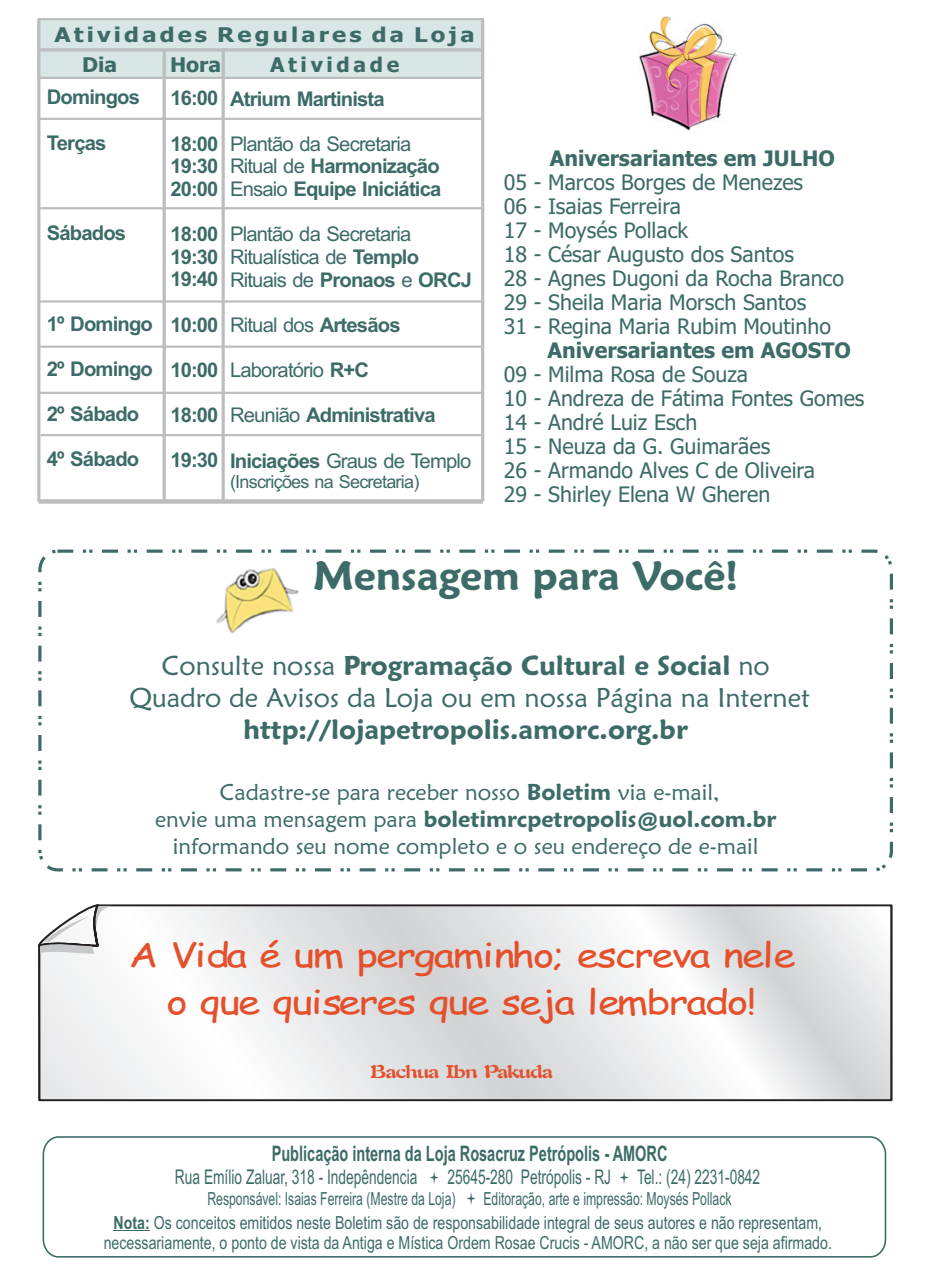
<style>
.page{position:relative;width:925px;height:1276px;background:#fff}
.page>*{position:absolute;margin:0;border:0;box-sizing:border-box;transform-origin:0 0}
.t1{font:700 40.5px "Maiandra GD";color:#3c6b68}
.t2{font:33.52px/46.8px "Comic Sans MS";letter-spacing:-.045em;color:#e4502b;text-align:center;scale:1.21 1}
.t3{font:27px/32.4px "Maiandra GD";color:#3c6b68;text-align:center}
.t4{font:700 27px "Maiandra GD";color:#3c6b68}
.t5{font:22.5px/27px "Maiandra GD";color:#3c6b68;text-align:center}
.t6{font:21.38px/24.1px "Tahoma";color:#3c6b68}
.t7{font:700 21.38px "Arial";color:#3c6b68;scale:.68 1}
.t8{font:700 21.38px "Tahoma";color:#3c6b68}
.t9{font:20.25px/22.7px "Arial";letter-spacing:-.04em;color:#3c6b68}
.t10{font:700 20.25px/22.7px "Arial";letter-spacing:-.04em;color:#3c6b68;text-align:justify}
.t11{font:20.25px "Arial";color:#3c6b68;scale:.68 1}
.t12{font:700 20.25px/29.5px "Tahoma";letter-spacing:.135em;color:#3c6b68;scale:1.17 1}
.t13{font:700 20.25px "Tahoma";letter-spacing:.17em;color:#3c6b68;scale:1.04 1}
.t14{font:700 20.25px "Tahoma";letter-spacing:.135em;color:#3c6b68;scale:1.04 1}
.t15{font:italic 700 18.68px "Freeform 721 BT";letter-spacing:-.045em;color:#e4502b;scale:1.21 1}
.t16{font:18px/23.8px "Arial";color:#3c6b68;scale:.68 1}
.t17{font:18px "Arial";color:#3c6b68;scale:.79 1}
.t18{font:18px "Arial";letter-spacing:-.04em;color:#3c6b68}
.s1{font-weight:700}
.s2{font-weight:400}
</style>
<div class="page">
<img style="left:216px;top:567px;width:83px;height:67px">
<svg style="left:42px;top:1136px;width:845px;height:122px"></svg>
<svg style="left:37px;top:18px;width:448px;height:62px;background:#d6e3e3"></svg>
<hr style="left:37px;top:19px;width:3px;height:482px;background:#bcbdc0">
<hr style="left:163px;top:49px;width:3px;height:452px;background:#bcbdc0">
<hr style="left:222px;top:48px;width:3px;height:453px;background:#bcbdc0">
<svg style="left:40px;top:48px;width:441px;height:4px;background:#c1c4c7"></svg>
<hr style="left:39px;top:207px;width:444px;height:2px;background:#bcbdc0">
<hr style="left:39px;top:392px;width:444px;height:2px;background:#bcbdc0">
<hr style="left:40px;top:300px;width:443px;height:3px;background:#bcbdc0">
<hr style="left:38px;top:118px;width:445px;height:2px;background:#bcbdc0">
<hr style="left:40px;top:345px;width:443px;height:3px;background:#bcbdc0">
<div style="left:39px;top:499px;width:444px;height:5px;background:#bcbdc0"></div>
<hr style="left:481px;top:19px;width:3px;height:482px;background:#bcbdc0">
<hr style="left:41px;top:434px;width:442px;height:2px;background:#bcbdc0">
<img style="left:639px;top:17px;width:97px;height:113px">
<div style="left:38px;top:549px;width:855px;height:322px;border:3px dashed #3c6b68;border-radius:18px"></div>
<svg style="left:38px;top:904px;width:855px;height:198px"></svg>
<svg style="left:40px;top:906px;width:74px;height:48px"></svg>
<svg style="left:430px;top:1171px;width:9px;height:13px"></svg>
<svg style="left:467px;top:1191px;width:9px;height:14px"></svg>
<svg style="left:620px;top:1171px;width:9px;height:13px"></svg>
<p class="t12" style="left:82px;top:22px;width:337px;text-indent:-28px">Atividades Regulares da Loja<br>Dia</p>
<p class="t13" style="left:270px;top:56px;width:126px">Atividade</p>
<p class="t14" style="left:170px;top:57px;width:51px">Hora</p>
<p class="t10" style="left:47px;top:88px;width:95px">Domingos</p>
<p class="t10" style="left:47px;top:133px;width:61px">Terças</p>
<p class="t10" style="left:47px;top:223px;width:81px">Sábados</p>
<p class="t10" style="left:47px;top:314px;width:108px">1º Domingo</p>
<p class="t10" style="left:47px;top:359px;width:108px">2º Domingo</p>
<p class="t10" style="left:47px;top:404px;width:94px">2º Sábado</p>
<p class="t10" style="left:47px;top:450px;width:94px">4º Sábado</p>
<p class="t10" style="left:171px;top:89px;width:49px">16:00</p>
<p class="t10" style="left:171px;top:134px;width:49px">18:00<br>19:30<br>20:00</p>
<p class="t10" style="left:170px;top:224px;width:49px">18:00<br>19:30<br>19:40</p>
<p class="t10" style="left:170px;top:315px;width:49px">10:00</p>
<p class="t10" style="left:170px;top:360px;width:49px">10:00</p>
<p class="t10" style="left:170px;top:405px;width:49px">18:00</p>
<p class="t10" style="left:170px;top:451px;width:49px">19:30</p>
<p class="t10" style="left:230px;top:89px;width:156px">Atrium Martinista</p>
<p class="t9" style="left:230px;top:134px;width:213px">Plantão da Secretaria<br>Ritual de <span class="s1">Harmonização<br></span>Ensaio <span class="s1">Equipe Iniciática</span></p>
<p class="t9" style="left:230px;top:225px;width:243px">Plantão da Secretaria<br>Ritualística de <span class="s1">Templo<br></span>Rituais de <span class="s1">Pronaos</span> e <span class="s1">ORCJ</span></p>
<p class="t9" style="left:230px;top:315px;width:172px">Ritual dos <span class="s1">Artesãos</span></p>
<p class="t9" style="left:230px;top:360px;width:141px">Laboratório <span class="s1">R+C</span></p>
<p class="t10" style="left:230px;top:406px;width:207px"><span class="s2">Reunião</span> Administrativa</p>
<p class="t9" style="left:230px;top:451px;width:243px"><span class="s1">Iniciações</span> Graus de Templo</p>
<p class="t18" style="left:230px;top:475px;width:191px">(Inscrições na Secretaria)</p>
<p class="t8" style="left:550px;top:150px;width:286px">Aniversariantes em JULHO</p>
<p class="t6" style="left:504px;top:172px;width:342px">05 - Marcos Borges de Menezes<br>06 - Isaias Ferreira<br>17 - Moysés Pollack<br>18 - César Augusto dos Santos<br>28 - Agnes Dugoni da Rocha Branco<br>29 - Sheila Maria Morsch Santos<br>31 - Regina Maria Rubim Moutinho</p>
<p class="t8" style="left:547px;top:342px;width:305px">Aniversariantes em AGOSTO</p>
<p class="t6" style="left:504px;top:364px;width:362px">09 - Milma Rosa de Souza<br>10 - Andreza de Fátima Fontes Gomes<br>14 - André Luiz Esch<br>15 - Neuza da G. Guimarães<br>26 - Armando Alves C de Oliveira<br>29 - Shirley Elena W Gheren</p>
<h1 class="t1" style="left:313px;top:559px;width:427px">Mensagem para Você!</h1>
<p class="t3" style="left:129px;top:651px;width:682px">Consulte nossa <span class="s1">Programação Cultural e Social</span> no<br>Quadro de Avisos da Loja ou em nossa Página na Internet</p>
<p class="t4" style="left:244px;top:719px;width:446px">http://lojapetropolis.amorc.org.br</p>
<p class="t5" style="left:155px;top:780px;width:623px">Cadastre-se para receber nosso <span class="s1">Boletim</span> via e-mail,<br>envie uma mensagem para <span class="s1">boletimrcpetropolis@uol.com.br </span>informando seu nome completo e o seu endereço de e-mail</p>
<h2 class="t2" style="left:129px;top:935px;width:553px">A Vida é um pergaminho; escreva nele o que quiseres que seja lembrado!</h2>
<p class="t15" style="left:370px;top:1064px;width:152px">Bachua Ibn Pakuda</p>
<p class="t7" style="left:272px;top:1145px;width:583px">Publicação interna da Loja Rosacruz Petrópolis - AMORC</p>
<p class="t11" style="left:175px;top:1169px;width:358px">Rua Emílio Zaluar, 318 - Indepêndencia</p>
<p class="t11" style="left:447px;top:1169px;width:242px">25645-280 Petrópolis - RJ</p>
<p class="t11" style="left:637px;top:1169px;width:183px">Tel.: (24) 2231-0842</p>
<p class="t16" style="left:207px;top:1188px;width:366px">Responsável: Isaias Ferreira (Mestre da Loja)</p>
<p class="t16" style="left:114px;top:1188px;width:1043px;text-indent:370px">Editoração, arte e impressão: Moysés Pollack<br><span class="s1">Nota:</span> Os conceitos emitidos neste Boletim são de responsabilidade integral de seus autores e não representam,</p>
<p class="t17" style="left:104px;top:1235px;width:923px">necessariamente, o ponto de vista da Antiga e Mística Ordem Rosae Crucis - AMORC, a não ser que seja afirmado.</p>
</div>
